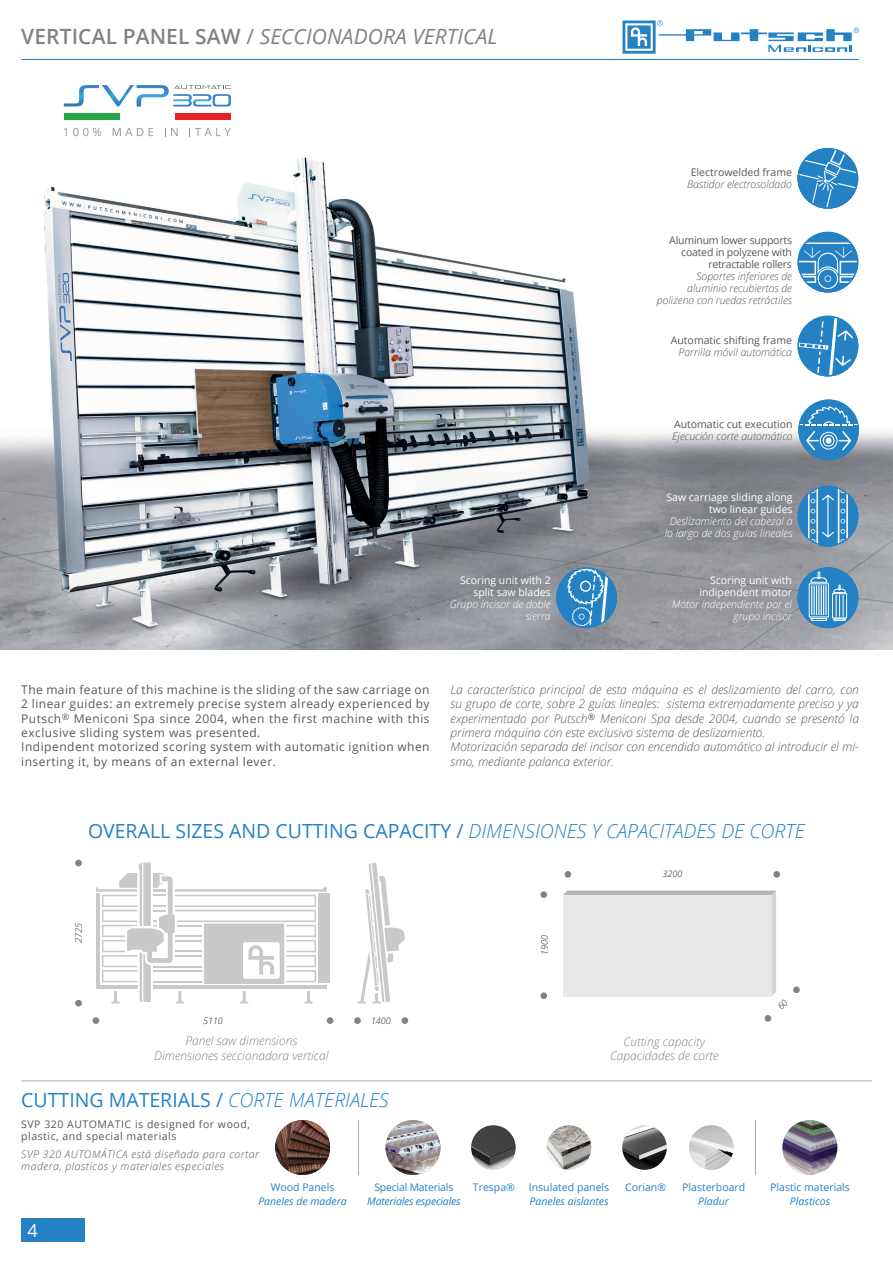
<style>
.page{position:relative;width:893px;height:1263px;background:#fff}
.page>*{position:absolute;margin:0;border:0;box-sizing:border-box;transform-origin:0 0}
.t1{font:italic 21px "Open Sans";letter-spacing:.005em;color:#808285}
.t2{font:19.5px "Open Sans";color:#2381c4}
.t3{font:18px "Open Sans";color:#fff}
.t4{font:italic 300 12px/14.4px "Open Sans";color:#57585a;text-align:justify}
.t5{font:12px/14.4px "Open Sans";letter-spacing:.04em;color:#57585a;text-align:justify}
.t6{font:italic 300 12px "Open Sans";color:#808285}
.t7{font:italic 300 10.5px/12px "Open Sans";color:#57585a;text-align:right}
.t8{font:italic 300 10.5px/12px "Open Sans";color:#fff;text-align:right}
.t9{font:10.5px/12px "Open Sans";color:#fff;text-align:right}
.t10{font:italic 300 10.5px/12px "Open Sans";letter-spacing:.05em;color:#57585a}
.t11{font:10.5px "Open Sans";color:#2381c4}
.t12{font:10.5px "Open Sans";color:#57585a}
.t13{font:10.5px/12px "Open Sans";letter-spacing:.05em;color:#57585a}
.t14{font:10.5px/12px "Open Sans";letter-spacing:-.02em;color:#57585a;text-align:right}
.t15{font:italic 10.5px "Open Sans";color:#2381c4}
.t16{font:italic 10.5px "Open Sans";letter-spacing:-.02em;color:#2381c4}
.t17{font:10.5px "Open Sans";letter-spacing:-.02em;color:#2381c4}
.t18{font:italic 300 9px "Open Sans";color:#231f20}
.s1{font-weight:600;font-style:normal}
.s2{font-style:normal}
.s3{font-weight:300;font-style:italic}
</style>
<div class="page">
<div style="left:21px;top:1218px;width:64px;height:24px;background:#2381c4"></div>
<hr style="left:21px;top:59px;width:838px;height:1px;background:#2381c4">
<svg style="left:622px;top:20px;width:237px;height:34px"></svg>
<hr style="left:21px;top:1080px;width:851px;height:1px;background:#a8a9ad">
<div style="left:401px;top:1017px;width:7px;height:7px;background:#808285;border-radius:50%"></div>
<div style="left:319px;top:893px;width:11px;height:90px;background:#c8caca"></div>
<svg style="left:96px;top:863px;width:231px;height:140px"></svg>
<svg style="left:358px;top:863px;width:47px;height:140px"></svg>
<div style="left:354px;top:1017px;width:7px;height:7px;background:#808285;border-radius:50%"></div>
<div style="left:93px;top:1017px;width:6px;height:7px;background:#808285;border-radius:50%"></div>
<div style="left:327px;top:1017px;width:6px;height:7px;background:#808285;border-radius:50%"></div>
<div style="left:75px;top:860px;width:7px;height:6px;background:#808285;border-radius:50%"></div>
<div style="left:75px;top:1000px;width:7px;height:6px;background:#808285;border-radius:50%"></div>
<hr style="left:358px;top:1120px;width:1px;height:55px;background:#a8a9ad">
<img style="left:275px;top:1120px;width:55px;height:55px;border-radius:27px">
<img style="left:386px;top:1120px;width:54px;height:55px;border-radius:27px">
<img style="left:471px;top:1125px;width:45px;height:45px;border-radius:22px">
<img style="left:547px;top:1125px;width:44px;height:45px;border-radius:22px">
<img style="left:622px;top:1125px;width:45px;height:45px;border-radius:22px">
<img style="left:0;top:103px;width:893px;height:546px">
<div style="left:119px;top:113px;width:56px;height:7px;background:#fff"></div>
<div style="left:175px;top:113px;width:56px;height:7px;background:#e62225"></div>
<div style="left:64px;top:113px;width:55px;height:7px;background:#27a448"></div>
<svg style="left:64px;top:128px;width:3px;height:8px"></svg>
<svg style="left:73px;top:128px;width:28px;height:8px"></svg>
<svg style="left:113px;top:128px;width:30px;height:8px"></svg>
<svg style="left:149px;top:128px;width:4px;height:8px"></svg>
<svg style="left:165px;top:128px;width:13px;height:8px"></svg>
<svg style="left:189px;top:128px;width:42px;height:8px"></svg>
<svg style="left:64px;top:85px;width:167px;height:21px"></svg>
<div style="left:565px;top:871px;width:6px;height:7px;background:#808285;border-radius:50%"></div>
<div style="left:773px;top:871px;width:7px;height:7px;background:#808285;border-radius:50%"></div>
<div style="left:540px;top:891px;width:7px;height:7px;background:#808285;border-radius:50%"></div>
<div style="left:540px;top:992px;width:7px;height:7px;background:#808285;border-radius:50%"></div>
<div style="left:793px;top:986px;width:7px;height:7px;background:#808285;border-radius:50%"></div>
<div style="left:765px;top:1015px;width:6px;height:7px;background:#808285;border-radius:50%"></div>
<svg style="left:797px;top:567px;width:61px;height:61px;background:#629cc7"></svg>
<svg style="left:556px;top:567px;width:61px;height:61px;background:#5594c1"></svg>
<svg style="left:798px;top:400px;width:61px;height:60px"></svg>
<div style="left:823px;top:435px;width:12px;height:12px;border:1px solid #fff;border-radius:50%"></div>
<div style="left:820px;top:432px;width:17px;height:17px;border:1px solid #fff;border-radius:50%"></div>
<svg style="left:797px;top:148px;width:61px;height:61px"></svg>
<svg style="left:797px;top:232px;width:61px;height:61px"></svg>
<svg style="left:797px;top:316px;width:61px;height:60px"></svg>
<svg style="left:797px;top:486px;width:61px;height:60px;background:#5795c2"></svg>
<hr style="left:755px;top:1120px;width:1px;height:55px;background:#a8a9ad">
<img style="left:782px;top:1120px;width:55px;height:55px;border-radius:27px">
<img style="left:689px;top:1125px;width:44px;height:45px;border-radius:22px">
<div style="left:563px;top:891px;width:213px;height:106px;background:#e8e9e7"></div>
<h1 class="t1" style="left:21px;top:22px;width:478px"><span class="s1">VERTICAL PANEL SAW</span> <span class="s2">/</span> SECCIONADORA VERTICAL</h1>
<p class="t9" style="left:460px;top:574px;width:92px">Scoring unit with 2 split saw blades</p>
<p class="t8" style="left:450px;top:597px;width:102px">Grupo incisor de doble sierra</p>
<p class="t12" style="left:691px;top:165px;width:103px">Electrowelded frame</p>
<p class="t7" style="left:687px;top:178px;width:106px">Bastidor electrosoldado</p>
<p class="t14" style="left:669px;top:233px;width:124px">Aluminum lower supports coated in polyzene with retractable rollers</p>
<p class="t7" style="left:657px;top:269px;width:137px">Soportes inferiores de aluminio recubiertos de polizeno con ruedas retráctiles</p>
<p class="t12" style="left:671px;top:333px;width:123px">Automatic shifting frame</p>
<p class="t7" style="left:678px;top:346px;width:115px">Parrilla móvil automática</p>
<p class="t12" style="left:674px;top:417px;width:120px">Automatic cut execution</p>
<p class="t7" style="left:672px;top:430px;width:122px">Ejecución corte automático</p>
<p class="t9" style="left:666px;top:491px;width:128px">Saw carriage sliding along two linear guides</p>
<p class="t8" style="left:665px;top:515px;width:129px;text-align:center">Deslizamiento del cabezal a lo largo de dos guías lineales</p>
<p class="t9" style="left:699px;top:574px;width:94px">Scoring unit with indipendent motor</p>
<p class="t8" style="left:672px;top:598px;width:122px">Motor independiente por el grupo incisor</p>
<p class="t5" style="left:21px;top:682px;width:410px">The main feature of this machine is the sliding of the saw carriage on 2 linear guides: an extremely precise system already experienced by Putsch<sup>®</sup> Meniconi Spa since 2004, when the first machine with this exclusive sliding system was presented.</p>
<p class="t5" style="left:21px;top:739px;width:410px">Indipendent motorized scoring system with automatic ignition when inserting it, by means of an external lever.</p>
<p class="t4" style="left:451px;top:682px;width:410px">La característica principal de esta máquina es el deslizamiento del carro, con su grupo de corte, sobre 2 guías lineales: sistema extremadamente preciso y ya experimentado por Putsch<sup>®</sup> Meniconi Spa desde 2004, cuando se presentó la primera máquina con este exclusivo sistema de deslizamiento.</p>
<p class="t4" style="left:451px;top:739px;width:410px">Motorización separada del incisor con encendido automático al introducir el mi&shy;smo, mediante palanca exterior.</p>
<p class="t2" style="left:88px;top:818px;width:718px">OVERALL SIZES AND CUTTING CAPACITY / <span class="s3">DIMENSIONES Y CAPACITADES DE CORTE</span></p>
<p class="t18" style="left:72px;top:943px;width:21px;rotate:-90deg">2725</p>
<p class="t18" style="left:538px;top:955px;width:21px;rotate:-90deg">1900</p>
<p class="t18" style="left:662px;top:868px;width:21px">3200</p>
<p class="t18" style="left:203px;top:1014px;width:21px">5110</p>
<p class="t18" style="left:371px;top:1014px;width:21px">1400</p>
<p class="t6" style="left:185px;top:1032px;width:113px">Panel saw dimensions</p>
<p class="t6" style="left:154px;top:1047px;width:176px">Dimensiones seccionadora vertical</p>
<p class="t2" style="left:21px;top:1086px;width:369px">CUTTING MATERIALS / <span class="s3">CORTE MATERIALES</span></p>
<p class="t13" style="left:21px;top:1118px;width:230px">SVP 320 AUTOMATIC is designed for wood, plastic, and special materials</p>
<p class="t10" style="left:21px;top:1148px;width:239px">SVP 320 AUTOMÁTICA está diseñada para cortar madera, plasticos y materiales especiales</p>
<h3 class="t3" style="left:28px;top:1218px;width:12px">4</h3>
<p class="t11" style="left:271px;top:1180px;width:65px">Wood Panels</p>
<p class="t15" style="left:258px;top:1194px;width:90px">Paneles de madera</p>
<p class="t17" style="left:374px;top:1180px;width:80px">Special Materials</p>
<p class="t16" style="left:367px;top:1194px;width:95px">Materiales especiales</p>
<p class="t6" style="left:623px;top:1033px;width:83px">Cutting capacity</p>
<p class="t6" style="left:610px;top:1047px;width:110px">Capacidades de corte</p>
<p class="t11" style="left:473px;top:1180px;width:43px">Trespa®</p>
<p class="t11" style="left:529px;top:1180px;width:82px">Insulated panels</p>
<p class="t15" style="left:530px;top:1194px;width:81px">Paneles aislantes</p>
<p class="t11" style="left:625px;top:1180px;width:42px">Corian®</p>
<p class="t11" style="left:682px;top:1180px;width:65px">Plasterboard</p>
<p class="t15" style="left:698px;top:1194px;width:32px">Pladur</p>
<p class="t11" style="left:770px;top:1180px;width:81px">Plastic materials</p>
<p class="t15" style="left:790px;top:1194px;width:42px">Plasticos</p>
</div>
